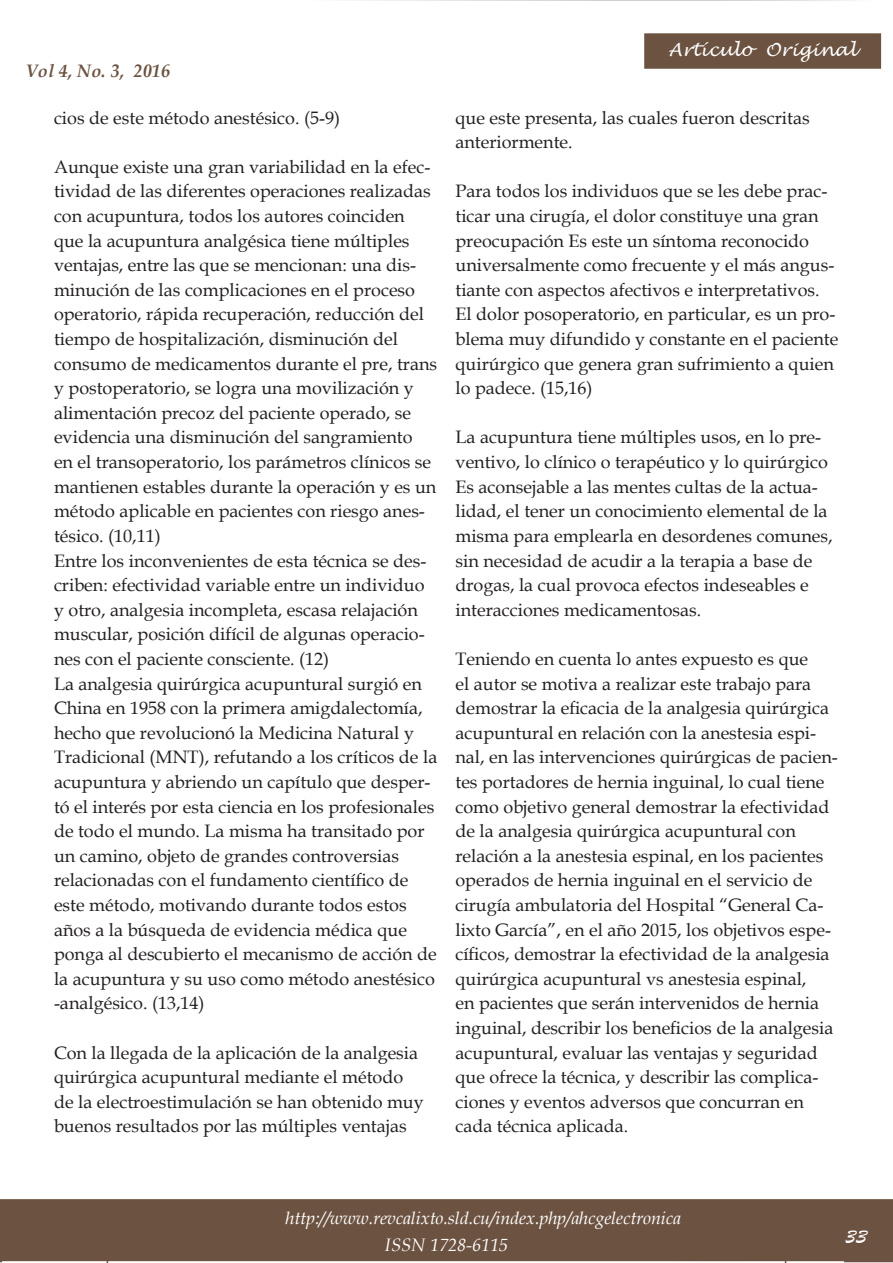
<style>
.page{position:relative;width:893px;height:1263px;background:#fff}
.page>*{position:absolute;margin:0;border:0;box-sizing:border-box;transform-origin:0 0}
.t1{font:21px "Brush Script";color:#fff}
.t2{font:18px/24.6px "Book Antiqua";color:#231f20}
.t3{font:italic 18px/27px "Book Antiqua";letter-spacing:-.005em;color:#fff}
.t4{font:italic 18px "Lucida Handwriting";letter-spacing:.01em;color:#fff}
.t5{font:italic 700 18px "Book Antiqua";letter-spacing:.01em;color:#6c5240}
</style>
<div class="page">
<div style="left:0;top:1199px;width:893px;height:62px;background:#6c5240;border:2px solid #6c5240"></div>
<svg style="left:107px;top:1258px;width:679px;height:5px"></svg>
<svg style="left:0;top:1199px;width:7px;height:63px"></svg>
<div style="left:644px;top:33px;width:237px;height:36px;background:#6c5240;border:2px solid #6c5240"></div>
<svg style="left:844px;top:1229px;width:49px;height:33px"></svg>
<p class="t5" style="left:26px;top:58px;width:146px">Vol 4, No. 3, 2016</p>
<p class="t2" style="left:54px;top:105px;width:287px">cios de este método anestésico. (5-9)</p>
<p class="t2" style="left:54px;top:154px;width:385px">Aunque existe una gran variabilidad en la efec&shy;tividad de las diferentes operaciones realizadas con acupuntura, todos los autores coinciden que la acupuntura analgésica tiene múltiples ventajas, entre las que se mencionan: una dis&shy;minución de las complicaciones en el proceso operatorio, rápida recuperación, reducción del tiempo de hospitalización, disminución del consumo de medicamentos durante el pre, trans y postoperatorio, se logra una movilización y alimentación precoz del paciente operado, se evidencia una disminución del sangramiento<br>en el transoperatorio, los parámetros clínicos se mantienen estables durante la operación y es un método aplicable en pacientes con riesgo anes&shy;tésico. (10,11)</p>
<p class="t2" style="left:54px;top:548px;width:374px">Entre los inconvenientes de esta técnica se des&shy;criben: efectividad variable entre un individuo y otro, analgesia incompleta, escasa relajación muscular, posición difícil de algunas operacio&shy;nes con el paciente consciente. (12)</p>
<p class="t2" style="left:54px;top:671px;width:385px">La analgesia quirúrgica acupuntural surgió en China en 1958 con la primera amigdalectomía, hecho que revolucionó la Medicina Natural y Tradicional (MNT), refutando a los críticos de la acupuntura y abriendo un capítulo que desper&shy;tó el interés por esta ciencia en los profesionales de todo el mundo. La misma ha transitado por un camino, objeto de grandes controversias relacionadas con el fundamento científico de este método, motivando durante todos estos años a la búsqueda de evidencia médica que ponga al descubierto el mecanismo de acción de la acupuntura y su uso como método anestésico -analgésico. (13,14)</p>
<p class="t2" style="left:54px;top:1040px;width:371px">Con la llegada de la aplicación de la analgesia quirúrgica acupuntural mediante el método de la electroestimulación se han obtenido muy buenos resultados por las múltiples ventajas</p>
<p class="t4" style="left:668px;top:38px;width:189px">Artículo Original</p>
<p class="t2" style="left:455px;top:105px;width:356px">que este presenta, las cuales fueron descritas anteriormente.</p>
<p class="t2" style="left:455px;top:179px;width:384px">Para todos los individuos que se les debe prac&shy;ticar una cirugía, el dolor constituye una gran preocupación Es este un síntoma reconocido universalmente como frecuente y el más angus&shy;tiante con aspectos afectivos e interpretativos.<br>El dolor posoperatorio, en particular, es un pro&shy;blema muy difundido y constante en el paciente quirúrgico que genera gran sufrimiento a quien lo padece. (15,16)</p>
<p class="t2" style="left:455px;top:425px;width:379px">La acupuntura tiene múltiples usos, en lo pre&shy;ventivo, lo clínico o terapéutico y lo quirúrgico Es aconsejable a las mentes cultas de la actua&shy;lidad, el tener un conocimiento elemental de la misma para emplearla en desordenes comunes, sin necesidad de acudir a la terapia a base de drogas, la cual provoca efectos indeseables e interacciones medicamentosas.</p>
<p class="t2" style="left:455px;top:646px;width:384px">Teniendo en cuenta lo antes expuesto es que<br>el autor se motiva a realizar este trabajo para demostrar la eficacia de la analgesia quirúrgica acupuntural en relación con la anestesia espi&shy;nal, en las intervenciones quirúrgicas de pacien&shy;tes portadores de hernia inguinal, lo cual tiene como objetivo general demostrar la efectividad de la analgesia quirúrgica acupuntural con relación a la anestesia espinal, en los pacientes operados de hernia inguinal en el servicio de cirugía ambulatoria del Hospital “General Ca&shy;lixto García”, en el año 2015, los objetivos espe&shy;cíficos, demostrar la efectividad de la analgesia quirúrgica acupuntural vs anestesia espinal,<br>en pacientes que serán intervenidos de hernia inguinal, describir los beneficios de la analgesia acupuntural, evaluar las ventajas y seguridad que ofrece la técnica, y describir las complica&shy;ciones y eventos adversos que concurran en cada técnica aplicada.</p>
<p class="t3" style="left:385px;top:1204px;width:298px;text-indent:-99px">http://www.revcalixto.sld.cu/index.php/ahcgelectronica<br>ISSN 1728-6115</p>
<p class="t1" style="left:846px;top:1224px;width:23px">33</p>
<p class="t1" style="left:846px;top:1225px;width:14px">#</p>
</div>
